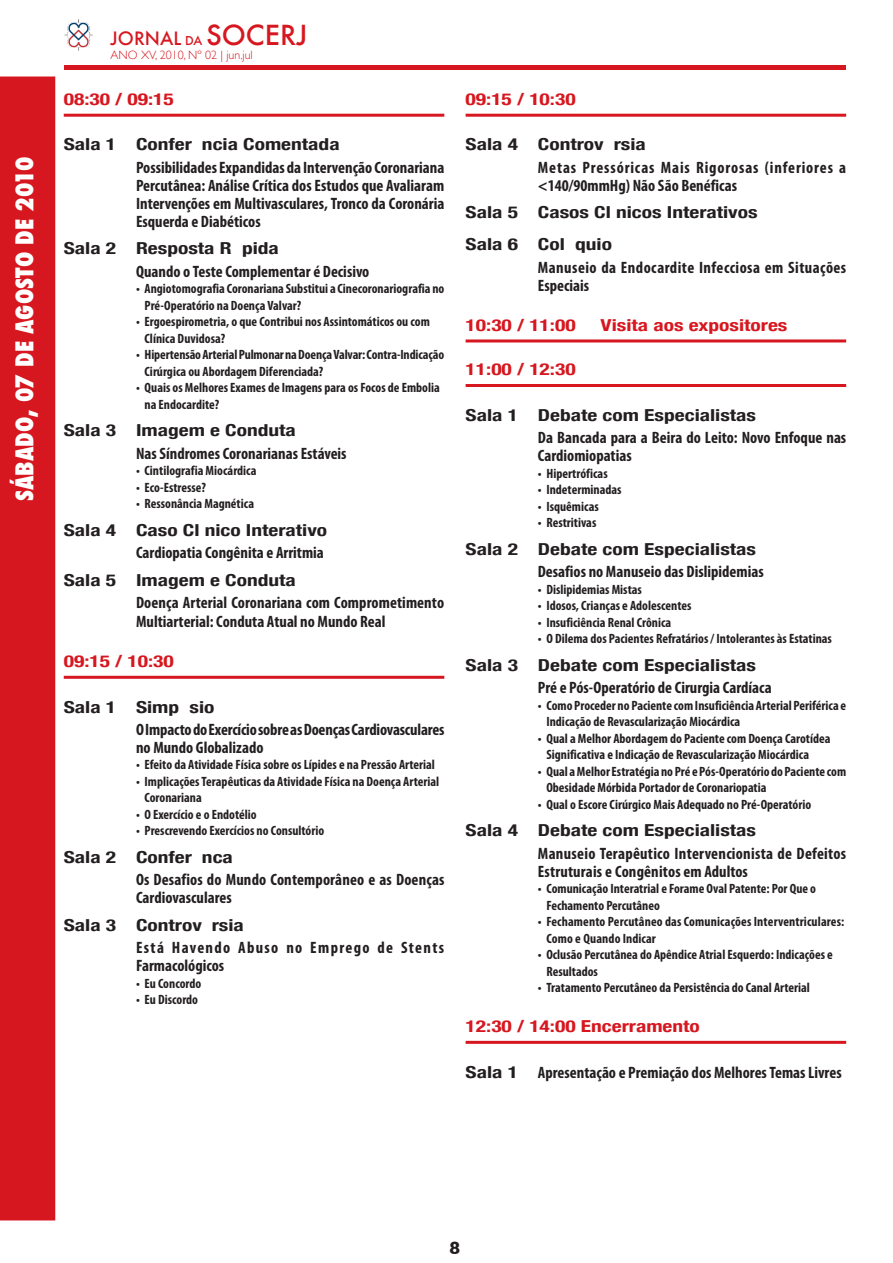
<style>
.page{position:relative;width:893px;height:1263px;background:#fff}
.page>*{position:absolute;margin:0;border:0;box-sizing:border-box;transform-origin:0 0}
.t1{font:500 27px "Futura";color:#d7171f}
.t2{font:800 condensed 24px "Futura";color:#fff}
.t3{font:500 18px "Futura";color:#d7171f}
.t4{font:700 18px "Gill Sans";color:#231f20}
.t5{font:700 condensed 16.5px/18px "Myriad Pro";color:#231f20}
.t6{font:700 condensed 16.5px/32px "Helvetica Neue";color:#231f20;scale:1.3 1}
.t7{font:700 condensed 16.5px "Helvetica Neue";color:#d7171f;scale:1.3 1}
.t8{font:700 condensed 16.5px/18px "Myriad Pro";letter-spacing:.055em;color:#231f20}
.t9{font:700 condensed 16.5px/18px "Myriad Pro";letter-spacing:.025em;color:#231f20}
.t10{font:700 condensed 16.5px/18px "Myriad Pro";letter-spacing:.08em;color:#231f20}
.t11{font:700 condensed 13.5px/16.5px "Myriad Pro";color:#231f20}
.t12{font:300 12px "Gill Sans";color:#d7171f}
.s1{font-size:12px}
.s2{font-family:"Helvetica Neue"}
</style>
<div class="page">
<hr style="left:64px;top:66px;width:782px;height:4px;background:#d7171f">
<img style="left:64px;top:19px;width:29px;height:32px">
<div style="left:0;top:76px;width:55px;height:1144px;background:#d7171f"></div>
<hr style="left:64px;top:114px;width:380px;height:3px;background:#d7171f">
<hr style="left:64px;top:676px;width:380px;height:3px;background:#d7171f">
<hr style="left:466px;top:114px;width:380px;height:3px;background:#d7171f">
<hr style="left:466px;top:339px;width:380px;height:3px;background:#d7171f">
<hr style="left:466px;top:384px;width:380px;height:3px;background:#d7171f">
<hr style="left:466px;top:1041px;width:380px;height:3px;background:#d7171f">
<h2 class="t2" style="left:8px;top:501px;width:346px;rotate:-90deg">Sábado, 07 de agosto de 2010</h2>
<h3 class="t3" style="left:111px;top:26px;width:93px">JORNAL <span class="s1">DA</span></h3>
<h1 class="t1" style="left:206px;top:17px;width:103px">SOCERJ</h1>
<p class="t12" style="left:111px;top:48px;width:144px">ANO XV, 2010, Nº 02 | jun.jul</p>
<p class="t7" style="left:64px;top:89px;width:86px">08:30 / 09:15</p>
<p class="t6" style="left:64px;top:128px;width:214px">Sala 1 Conferência Comentada</p>
<p class="t5" style="left:136px;top:158px;width:310px;text-align:justify">Possibilidades Expandidas da Intervenção Coronariana Percutânea: Análise Crítica dos Estudos que Avaliaram Intervenções em Multivasculares, Tronco da Coronária Esquerda e Diabéticos</p>
<p class="t6" style="left:64px;top:232px;width:167px">Sala 2 Resposta Rápida</p>
<p class="t5" style="left:136px;top:262px;width:235px">Quando o Teste Complementar é Decisivo</p>
<p class="t11" style="left:145px;top:280px;width:301px;text-indent:-9px">• Angiotomografia Coronariana Substitui a Cinecoronariografia no<br>Pré-Operatório na Doença Valvar?</p>
<p class="t11" style="left:145px;top:313px;width:287px;text-indent:-9px">• Ergoespirometria, o que Contribui nos Assintomáticos ou com<br>Clínica Duvidosa?</p>
<p class="t11" style="left:145px;top:346px;width:301px;text-indent:-9px">• HipertensãoArterialPulmonarnaDoençaValvar:Contra-Indicação<br>Cirúrgica ou Abordagem Diferenciada?</p>
<p class="t11" style="left:145px;top:379px;width:297px;text-indent:-9px">• Quais os Melhores Exames de Imagens para os Focos de Embolia na Endocardite?</p>
<p class="t6" style="left:64px;top:414px;width:180px">Sala 3 Imagem e Conduta</p>
<p class="t5" style="left:136px;top:444px;width:212px">Nas Síndromes Coronarianas Estáveis</p>
<p class="t11" style="left:136px;top:462px;width:122px">• Cintilografia Miocárdica</p>
<p class="t11" style="left:136px;top:479px;width:72px">• Eco-Estresse?</p>
<p class="t11" style="left:136px;top:495px;width:120px">• Ressonância Magnética</p>
<p class="t6" style="left:64px;top:514px;width:204px">Sala 4 Caso Clínico Interativo</p>
<p class="t5" style="left:136px;top:543px;width:189px">Cardiopatia Congênita e Arritmia</p>
<p class="t6" style="left:64px;top:564px;width:180px">Sala 5 Imagem e Conduta</p>
<p class="t5" style="left:136px;top:593px;width:310px;line-height:18.8px">Doença Arterial Coronariana com Comprometimento<br>Multiarterial: Conduta Atual no Mundo Real</p>
<p class="t7" style="left:64px;top:651px;width:86px">09:15 / 10:30</p>
<p class="t6" style="left:64px;top:690px;width:118px">Sala 1 Simpósio</p>
<p class="t5" style="left:136px;top:720px;width:310px">O Impacto do Exercício sobre as Doenças Cardiovasculares no Mundo Globalizado</p>
<p class="t11" style="left:136px;top:756px;width:300px">• Efeito da Atividade Física sobre os Lípides e na Pressão Arterial</p>
<p class="t11" style="left:145px;top:773px;width:296px;text-indent:-9px">• ImplicaçõesTerapêuticas da Atividade Física na Doença Arterial<br>Coronariana</p>
<p class="t11" style="left:136px;top:806px;width:122px">• O Exercício e o Endotélio</p>
<p class="t11" style="left:136px;top:822px;width:190px">• Prescrevendo Exercícios no Consultório</p>
<p class="t6" style="left:64px;top:841px;width:132px">Sala 2 Conferênca</p>
<p class="t5" style="left:136px;top:870px;width:310px">Os Desafios do Mundo Contemporâneo e as Doenças<br>Cardiovasculares</p>
<p class="t6" style="left:64px;top:909px;width:140px">Sala 3 Controvérsia</p>
<p class="t10" style="left:136px;top:938px;width:310px">Está Havendo Abuso no Emprego de Stents<br>Farmacológicos</p>
<p class="t11" style="left:136px;top:975px;width:67px">• Eu Concordo</p>
<p class="t11" style="left:136px;top:991px;width:64px">• Eu Discordo</p>
<p class="t7" style="left:466px;top:89px;width:86px">09:15 / 10:30</p>
<p class="t6" style="left:466px;top:128px;width:140px">Sala 4 Controvérsia</p>
<p class="t8" style="left:538px;top:158px;width:310px">Metas Pressóricas Mais Rigorosas (inferiores a &lt;140/90mmHg) Não São Benéficas</p>
<p class="t6" style="left:466px;top:196px;width:226px">Sala 5 Casos Clínicos Interativos<br>Sala 6 Colóquio</p>
<p class="t9" style="left:538px;top:258px;width:310px">Manuseio da Endocardite Infecciosa em Situações<br>Especiais</p>
<p class="t7" style="left:466px;top:315px;width:86px">10:30 / 11:00</p>
<p class="t7" style="left:601px;top:315px;width:145px">Visita aos expositores</p>
<p class="t7" style="left:466px;top:360px;width:86px">11:00 / 12:30</p>
<p class="t6" style="left:466px;top:399px;width:225px">Sala 1 Debate com Especialistas</p>
<p class="t5" style="left:538px;top:428px;width:310px">Da Bancada para a Beira do Leito: Novo Enfoque nas<br>Cardiomiopatias</p>
<p class="t11" style="left:538px;top:464px;width:71px">• Hipertróficas</p>
<p class="t11" style="left:538px;top:481px;width:85px">• Indeterminadas</p>
<p class="t11" style="left:538px;top:497px;width:62px">• Isquêmicas</p>
<p class="t11" style="left:538px;top:514px;width:60px">• Restritivas</p>
<p class="t6" style="left:466px;top:533px;width:225px">Sala 2 Debate com Especialistas</p>
<p class="t5" style="left:538px;top:562px;width:227px">Desafios no Manuseio das Dislipidemias</p>
<p class="t11" style="left:538px;top:580px;width:106px">• Dislipidemias Mistas</p>
<p class="t11" style="left:538px;top:597px;width:155px">• Idosos, Crianças e Adolescentes</p>
<p class="t11" style="left:538px;top:613px;width:135px">• Insuficiência Renal Crônica</p>
<p class="t11" style="left:538px;top:630px;width:296px">• O Dilema dos Pacientes Refratários / Intolerantes às Estatinas</p>
<p class="t6" style="left:466px;top:649px;width:225px">Sala 3 Debate com Especialistas</p>
<p class="t5" style="left:538px;top:678px;width:235px">Pré e Pós-Operatório de Cirurgia Cardíaca</p>
<p class="t11" style="left:546px;top:696px;width:301px;text-indent:-9px">• Como Proceder no Paciente comInsuficiência Arterial Periférica e<br>Indicação de Revascularização Miocárdica</p>
<p class="t11" style="left:546px;top:729px;width:286px;text-indent:-9px">• Qual a Melhor Abordagem do Paciente com Doença Carotídea<br>Significativa e Indicação de Revascularização Miocárdica</p>
<p class="t11" style="left:546px;top:762px;width:301px;text-indent:-8px">• Qual aMelhorEstratégia no Pré e Pós-Operatório do Paciente com<br>Obesidade Mórbida Portador de Coronariopatia</p>
<p class="t11" style="left:538px;top:795px;width:275px">• Qual o Escore Cirúrgico Mais Adequado no Pré-Operatório</p>
<p class="t6" style="left:466px;top:814px;width:225px">Sala 4 Debate com Especialistas</p>
<p class="t5" style="left:538px;top:844px;width:310px">Manuseio Terapêutico Intervencionista de Defeitos<br>Estruturais e Congênitos em Adultos</p>
<p class="t11" style="left:546px;top:880px;width:271px;text-indent:-9px">• Comunicação Interatrial e Forame Oval Patente: Por Que o<br>Fechamento Percutâneo</p>
<p class="t11" style="left:546px;top:913px;width:299px;text-indent:-9px">• Fechamento Percutâneo das Comunicações Interventriculares:<br>Como e Quando Indicar</p>
<p class="t11" style="left:546px;top:946px;width:288px;text-indent:-9px">• Oclusão Percutânea do Apêndice Atrial Esquerdo: Indicações e<br>Resultados</p>
<p class="t11" style="left:538px;top:979px;width:274px">• Tratamento Percutâneo da Persistência do Canal Arterial</p>
<p class="t7" style="left:466px;top:1016px;width:182px">12:30 / 14:00 Encerramento</p>
<p class="t5" style="left:466px;top:1063px;width:378px"><span class="s2">Sala 1</span> Apresentação e Premiação dos Melhores Temas Livres</p>
<h3 class="t4" style="left:450px;top:1237px;width:12px">8</h3>
</div>
